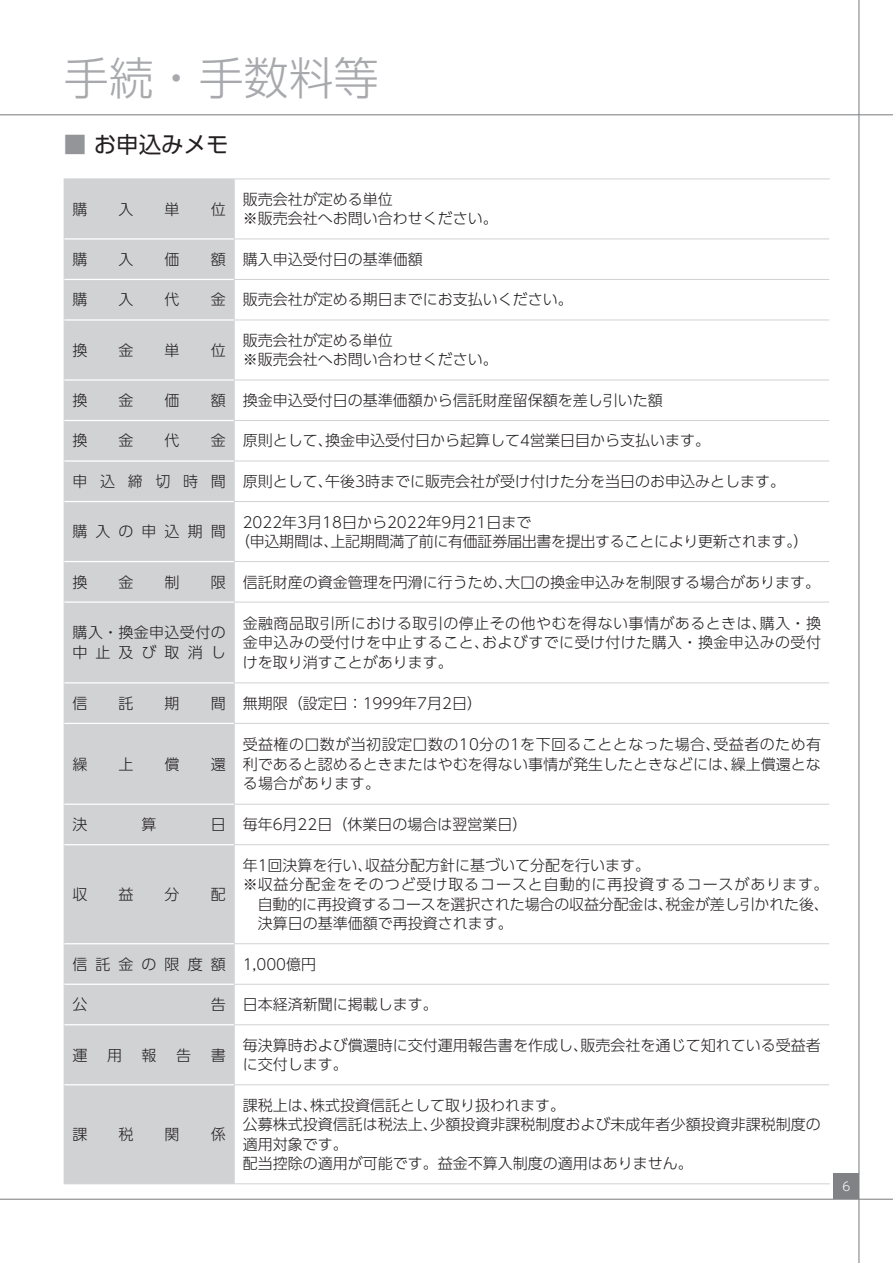
<style>
.page{position:relative;width:893px;height:1263px;background:#fff}
.page>*{position:absolute;margin:0;border:0;box-sizing:border-box;transform-origin:0 0}
.t1{font:300 45px "UD Shin Go Pro";color:#a8a9ad}
.t2{font:22.5px "UD Shin Go Pro";color:#231f20}
.t3{font:300 15px/19.5px "UD Shin Go Pro";color:#231f20}
.t4{font:300 15px/19.5px "UD Shin Go Pro";letter-spacing:-.02em;color:#231f20}
.t5{font:300 15px "UD Shin Go Pro";letter-spacing:.06em;color:#231f20}
.t6{font:300 15px "UD Shin Go Pro";letter-spacing:.535em;color:#231f20}
.t7{font:300 15px/19.5px "UD Shin Go Pro";letter-spacing:.025em;color:#231f20}
.t8{font:300 12px "UD Shin Go Pro";color:#fff}
.s1{color:#939598}
</style>
<div class="page">
<hr style="left:858px;top:0;width:1px;height:1263px;background:#808285">
<hr style="left:0;top:1199px;width:893px;height:1px;background:#808285">
<div style="left:834px;top:1174px;width:25px;height:25px;background:#808285"></div>
<div style="left:65px;top:180px;width:169px;height:1003px;background:#d1d2d4"></div>
<hr style="left:64px;top:179px;width:170px;height:1px;background:#d1d2d4">
<hr style="left:64px;top:179px;width:1px;height:60px;background:#d1d2d4">
<hr style="left:234px;top:179px;width:1px;height:60px;background:#d1d2d4">
<hr style="left:64px;top:239px;width:1px;height:40px;background:#d1d2d4">
<hr style="left:234px;top:239px;width:1px;height:40px;background:#d1d2d4">
<hr style="left:64px;top:279px;width:1px;height:41px;background:#d1d2d4">
<hr style="left:234px;top:280px;width:1px;height:40px;background:#d1d2d4">
<hr style="left:64px;top:320px;width:1px;height:60px;background:#d1d2d4">
<hr style="left:234px;top:320px;width:1px;height:60px;background:#d1d2d4">
<hr style="left:64px;top:380px;width:1px;height:40px;background:#d1d2d4">
<hr style="left:234px;top:380px;width:1px;height:40px;background:#d1d2d4">
<hr style="left:64px;top:420px;width:1px;height:41px;background:#d1d2d4">
<hr style="left:234px;top:421px;width:1px;height:40px;background:#d1d2d4">
<hr style="left:64px;top:461px;width:1px;height:40px;background:#d1d2d4">
<hr style="left:234px;top:461px;width:1px;height:40px;background:#d1d2d4">
<hr style="left:64px;top:501px;width:1px;height:60px;background:#d1d2d4">
<hr style="left:234px;top:502px;width:1px;height:59px;background:#d1d2d4">
<hr style="left:64px;top:561px;width:1px;height:41px;background:#d1d2d4">
<hr style="left:234px;top:562px;width:1px;height:40px;background:#d1d2d4">
<hr style="left:64px;top:602px;width:1px;height:81px;background:#d1d2d4">
<hr style="left:234px;top:602px;width:1px;height:80px;background:#d1d2d4">
<hr style="left:64px;top:683px;width:1px;height:40px;background:#d1d2d4">
<hr style="left:234px;top:683px;width:1px;height:40px;background:#d1d2d4">
<hr style="left:64px;top:723px;width:1px;height:81px;background:#d1d2d4">
<hr style="left:234px;top:724px;width:1px;height:80px;background:#d1d2d4">
<hr style="left:64px;top:804px;width:1px;height:41px;background:#d1d2d4">
<hr style="left:234px;top:804px;width:1px;height:40px;background:#d1d2d4">
<hr style="left:64px;top:845px;width:1px;height:99px;background:#d1d2d4">
<hr style="left:234px;top:845px;width:1px;height:98px;background:#d1d2d4">
<hr style="left:64px;top:944px;width:1px;height:40px;background:#d1d2d4">
<hr style="left:234px;top:944px;width:1px;height:40px;background:#d1d2d4">
<hr style="left:64px;top:984px;width:1px;height:41px;background:#d1d2d4">
<hr style="left:234px;top:984px;width:1px;height:40px;background:#d1d2d4">
<hr style="left:64px;top:1025px;width:1px;height:60px;background:#d1d2d4">
<hr style="left:234px;top:1025px;width:1px;height:59px;background:#d1d2d4">
<hr style="left:64px;top:1085px;width:1px;height:98px;background:#d1d2d4">
<hr style="left:64px;top:1183px;width:170px;height:1px;background:#d1d2d4">
<hr style="left:234px;top:1085px;width:1px;height:98px;background:#d1d2d4">
<hr style="left:234px;top:179px;width:596px;height:1px;background:#d1d2d4">
<hr style="left:234px;top:239px;width:595px;height:1px;background:#d1d2d4">
<hr style="left:234px;top:279px;width:595px;height:1px;background:#d1d2d4">
<hr style="left:234px;top:320px;width:595px;height:1px;background:#d1d2d4">
<hr style="left:234px;top:380px;width:595px;height:1px;background:#d1d2d4">
<hr style="left:234px;top:420px;width:595px;height:1px;background:#d1d2d4">
<hr style="left:234px;top:461px;width:595px;height:1px;background:#d1d2d4">
<hr style="left:234px;top:501px;width:595px;height:1px;background:#d1d2d4">
<hr style="left:234px;top:561px;width:595px;height:1px;background:#d1d2d4">
<hr style="left:234px;top:602px;width:595px;height:1px;background:#d1d2d4">
<hr style="left:234px;top:682px;width:595px;height:1px;background:#d1d2d4">
<hr style="left:234px;top:723px;width:595px;height:1px;background:#d1d2d4">
<hr style="left:234px;top:804px;width:595px;height:1px;background:#d1d2d4">
<hr style="left:234px;top:844px;width:595px;height:1px;background:#d1d2d4">
<hr style="left:234px;top:943px;width:595px;height:1px;background:#d1d2d4">
<hr style="left:234px;top:984px;width:595px;height:1px;background:#d1d2d4">
<hr style="left:234px;top:1024px;width:595px;height:1px;background:#d1d2d4">
<hr style="left:234px;top:1084px;width:595px;height:1px;background:#d1d2d4">
<hr style="left:234px;top:1183px;width:596px;height:1px;background:#d1d2d4">
<hr style="left:64px;top:238px;width:170px;height:2px;background:#fff">
<hr style="left:64px;top:279px;width:170px;height:1px;background:#fff">
<hr style="left:64px;top:319px;width:170px;height:2px;background:#fff">
<hr style="left:64px;top:379px;width:170px;height:2px;background:#fff">
<hr style="left:64px;top:420px;width:170px;height:1px;background:#fff">
<hr style="left:64px;top:460px;width:170px;height:2px;background:#fff">
<hr style="left:64px;top:501px;width:170px;height:1px;background:#fff">
<hr style="left:64px;top:561px;width:170px;height:1px;background:#fff">
<hr style="left:64px;top:601px;width:170px;height:2px;background:#fff">
<hr style="left:64px;top:682px;width:170px;height:1px;background:#fff">
<hr style="left:64px;top:723px;width:170px;height:1px;background:#fff">
<hr style="left:64px;top:803px;width:170px;height:2px;background:#fff">
<hr style="left:64px;top:844px;width:170px;height:1px;background:#fff">
<hr style="left:64px;top:943px;width:170px;height:1px;background:#fff">
<hr style="left:64px;top:983px;width:170px;height:2px;background:#fff">
<hr style="left:64px;top:1024px;width:170px;height:1px;background:#fff">
<hr style="left:64px;top:1084px;width:170px;height:1px;background:#fff">
<hr style="left:0;top:114px;width:893px;height:1px;background:#808285">
<h1 class="t1" style="left:64px;top:42px;width:316px">手続・手数料等</h1>
<h2 class="t2" style="left:64px;top:126px;width:166px"><span class="s1">■</span> お申込みメモ</h2>
<p class="t3" style="left:73px;top:199px;width:16px">購</p>
<p class="t3" style="left:119px;top:199px;width:16px">入</p>
<p class="t3" style="left:165px;top:199px;width:16px">単</p>
<p class="t3" style="left:211px;top:199px;width:16px">位</p>
<p class="t3" style="left:243px;top:189px;width:256px">販売会社が定める単位<br>※販売会社へお問い合わせください。</p>
<p class="t3" style="left:73px;top:249px;width:16px">購</p>
<p class="t3" style="left:119px;top:249px;width:16px">入</p>
<p class="t3" style="left:165px;top:249px;width:16px">価</p>
<p class="t3" style="left:211px;top:249px;width:214px">額 購入申込受付日の基準価額</p>
<p class="t3" style="left:73px;top:289px;width:16px">購</p>
<p class="t3" style="left:119px;top:289px;width:16px">入</p>
<p class="t3" style="left:165px;top:289px;width:16px">代</p>
<p class="t3" style="left:211px;top:289px;width:364px">金 販売会社が定める期日までにお支払いください。</p>
<p class="t3" style="left:73px;top:340px;width:16px">換</p>
<p class="t3" style="left:119px;top:340px;width:16px">金</p>
<p class="t3" style="left:165px;top:340px;width:16px">単</p>
<p class="t3" style="left:211px;top:340px;width:16px">位</p>
<p class="t3" style="left:243px;top:330px;width:256px">販売会社が定める単位<br>※販売会社へお問い合わせください。</p>
<p class="t3" style="left:73px;top:390px;width:16px">換</p>
<p class="t3" style="left:119px;top:390px;width:16px">金</p>
<p class="t3" style="left:165px;top:390px;width:16px">価</p>
<p class="t3" style="left:211px;top:390px;width:454px">額 換金申込受付日の基準価額から信託財産留保額を差し引いた額</p>
<p class="t3" style="left:73px;top:430px;width:16px">換</p>
<p class="t3" style="left:119px;top:430px;width:16px">金</p>
<p class="t3" style="left:165px;top:430px;width:16px">代</p>
<p class="t3" style="left:211px;top:430px;width:501px">金 原則として、換金申込受付日から起算して4営業日目から支払います。</p>
<p class="t3" style="left:73px;top:471px;width:714px">申 込 締 切 時 間 原則として、午後3時までに販売会社が受け付けた分を当日のお申込みとします。</p>
<p class="t6" style="left:73px;top:519px;width:155px">購入の申込期間</p>
<p class="t4" style="left:235px;top:511px;width:575px;text-indent:8px">2022年3月18日から2022年9月21日まで<br>（申込期間は、上記期間満了前に有価証券届出書を提出することにより更新されます。）</p>
<p class="t3" style="left:73px;top:571px;width:16px">換</p>
<p class="t3" style="left:119px;top:571px;width:16px">金</p>
<p class="t3" style="left:165px;top:571px;width:16px">制</p>
<p class="t3" style="left:211px;top:571px;width:611px">限 信託財産の資金管理を円滑に行うため、大口の換金申込みを制限する場合があります。</p>
<p class="t7" style="left:73px;top:622px;width:155px">購入・換金申込受付の中止及び取消し</p>
<p class="t3" style="left:243px;top:613px;width:580px;text-align:justify">金融商品取引所における取引の停止その他やむを得ない事情があるときは、購入・換金申込みの受付けを中止すること、およびすでに受け付けた購入・換金申込みの受付けを取り消すことがあります。</p>
<p class="t3" style="left:73px;top:693px;width:16px">信</p>
<p class="t3" style="left:119px;top:693px;width:16px">託</p>
<p class="t3" style="left:165px;top:693px;width:16px">期</p>
<p class="t3" style="left:211px;top:693px;width:273px">間 無期限（設定日：1999年7月2日）</p>
<p class="t3" style="left:73px;top:753px;width:16px">繰</p>
<p class="t3" style="left:119px;top:753px;width:16px">上</p>
<p class="t3" style="left:165px;top:753px;width:16px">償</p>
<p class="t3" style="left:211px;top:753px;width:16px">還</p>
<p class="t3" style="left:243px;top:734px;width:580px;text-align:justify">受益権の口数が当初設定口数の10分の1を下回ることとなった場合、受益者のため有利であると認めるときまたはやむを得ない事情が発生したときなどには、繰上償還となる場合があります。</p>
<p class="t3" style="left:73px;top:814px;width:16px">決</p>
<p class="t3" style="left:142px;top:814px;width:16px">算</p>
<p class="t3" style="left:211px;top:814px;width:318px">日 毎年6月22日（休業日の場合は翌営業日）</p>
<p class="t3" style="left:243px;top:855px;width:409px">年1回決算を行い、収益分配方針に基づいて分配を行います。</p>
<p class="t5" style="left:243px;top:872px;width:587px">※収益分配金をそのつど受け取るコースと自動的に再投資するコースがあります。</p>
<p class="t3" style="left:258px;top:894px;width:572px">自動的に再投資するコースを選択された場合の収益分配金は、税金が差し引かれた後、</p>
<p class="t3" style="left:258px;top:913px;width:256px">決算日の基準価額で再投資されます。</p>
<p class="t6" style="left:73px;top:952px;width:245px">信託金の限度額 1,000億円</p>
<p class="t3" style="left:73px;top:994px;width:16px">公</p>
<p class="t3" style="left:211px;top:994px;width:229px">告 日本経済新聞に掲載します。</p>
<p class="t3" style="left:73px;top:1044px;width:16px">運</p>
<p class="t3" style="left:107px;top:1044px;width:16px">用</p>
<p class="t3" style="left:142px;top:1044px;width:16px">報</p>
<p class="t3" style="left:176px;top:1044px;width:16px">告</p>
<p class="t3" style="left:211px;top:1044px;width:16px">書</p>
<p class="t3" style="left:243px;top:1035px;width:580px">毎決算時および償還時に交付運用報告書を作成し、販売会社を通じて知れている受益者に交付します。</p>
<p class="t3" style="left:73px;top:884px;width:16px">収</p>
<p class="t3" style="left:119px;top:884px;width:16px">益</p>
<p class="t3" style="left:165px;top:884px;width:16px">分</p>
<p class="t3" style="left:211px;top:884px;width:16px">配</p>
<p class="t3" style="left:73px;top:1124px;width:16px">課</p>
<p class="t3" style="left:119px;top:1124px;width:16px">税</p>
<p class="t3" style="left:165px;top:1124px;width:16px">関</p>
<p class="t3" style="left:211px;top:1124px;width:16px">係</p>
<p class="t3" style="left:243px;top:1095px;width:580px">課税上は、株式投資信託として取り扱われます。<br>公募株式投資信託は税法上、少額投資非課税制度および未成年者少額投資非課税制度の適用対象です。<br>配当控除の適用が可能です。益金不算入制度の適用はありません。</p>
<p class="t8" style="left:842px;top:1177px;width:9px">6</p>
</div>
